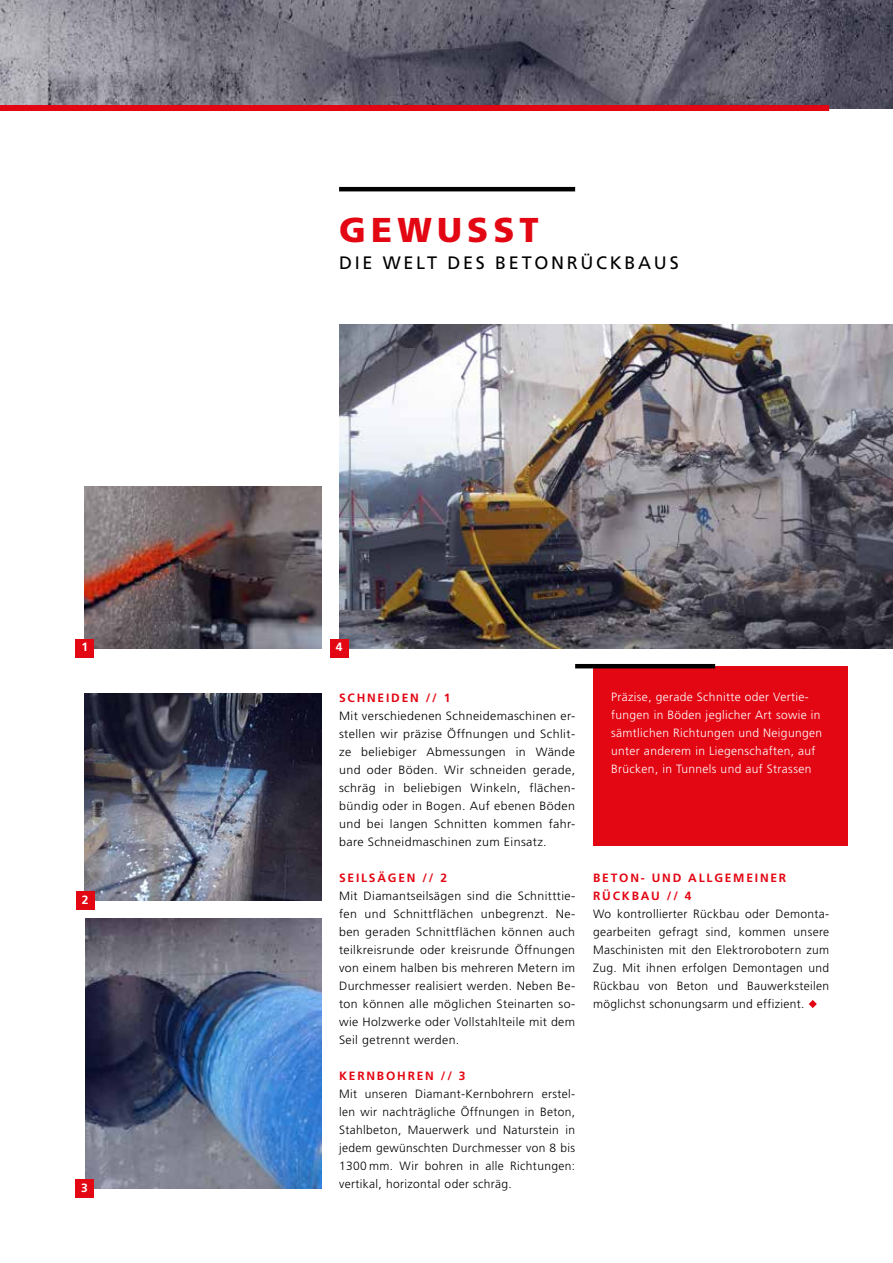
<style>
.page{position:relative;width:893px;height:1263px;background:#fff}
.page>*{position:absolute;margin:0;border:0;box-sizing:border-box;transform-origin:0 0}
.t1{font:900 34.5px "Frutiger LT Std";letter-spacing:.15em;color:#e30613}
.t2{font:18px "Frutiger LT Std";letter-spacing:.15em;color:#000}
.t3{font:300 12px/18px "Frutiger LT Std";letter-spacing:.03em;color:#000;text-align:justify}
.t4{font:300 12px/18px "Frutiger LT Std";letter-spacing:.03em;color:#000;text-align:justify;scale:1.04 1}
.t5{font:300 12px/18px "Frutiger LT Std";letter-spacing:.03em;color:#fff}
.t6{font:700 12px/18px "Frutiger LT Std";letter-spacing:.15em;color:#e30613}
.t7{font:700 12px "Frutiger LT Std";color:#fff}
</style>
<div class="page">
<img style="left:0;top:0;width:893px;height:108px">
<div style="left:0;top:105px;width:829px;height:6px;background:#e30613"></div>
<img style="left:85px;top:486px;width:236px;height:162px">
<img style="left:339px;top:324px;width:554px;height:324px">
<img style="left:85px;top:918px;width:236px;height:270px">
<img style="left:85px;top:693px;width:236px;height:207px">
<svg style="left:809px;top:1000px;width:8px;height:8px"></svg>
<hr style="left:339px;top:187px;width:236px;height:4px;background:#000">
<div style="left:76px;top:639px;width:18px;height:18px;background:#e30613"></div>
<div style="left:76px;top:891px;width:18px;height:18px;background:#e30613"></div>
<div style="left:76px;top:1179px;width:18px;height:18px;background:#e30613"></div>
<div style="left:330px;top:639px;width:18px;height:18px;background:#e30613"></div>
<div style="left:593px;top:666px;width:254px;height:180px;background:#e30613"></div>
<hr style="left:575px;top:664px;width:140px;height:4px;background:#000">
<p class="t7" style="left:82px;top:640px;width:8px">1</p>
<p class="t7" style="left:82px;top:892px;width:8px">2</p>
<p class="t7" style="left:81px;top:1180px;width:8px">3</p>
<h1 class="t1" style="left:339px;top:209px;width:201px">GEWUSST</h1>
<h2 class="t2" style="left:339px;top:252px;width:341px">DIE WELT DES BETONRÜCKBAUS</h2>
<p class="t7" style="left:336px;top:640px;width:8px">4</p>
<p class="t6" style="left:339px;top:689px;width:113px">SCHNEIDEN // 1</p>
<p class="t4" style="left:339px;top:707px;width:228px">Mit verschiedenen Schneidemaschinen er&shy;stellen wir präzise Öffnungen und Schlit&shy;ze beliebiger Abmessungen in Wände und oder Böden. Wir schneiden gerade, schräg in beliebigen Winkeln, flächen&shy;bündig oder in Bogen. Auf ebenen Böden und bei langen Schnitten kommen fahr&shy;bare Schneidmaschinen zum Einsatz.</p>
<p class="t6" style="left:339px;top:869px;width:110px">SEILSÄGEN // 2</p>
<p class="t3" style="left:339px;top:887px;width:238px">Mit Diamantseilsägen sind die Schnitttie&shy;fen und Schnittflächen unbegrenzt. Ne&shy;ben geraden Schnittflächen können auch teilkreisrunde oder kreisrunde Öffnungen von einem halben bis mehreren Metern im Durchmesser realisiert werden. Neben Be&shy;ton können alle möglichen Steinarten so&shy;wie Holzwerke oder Vollstahlteile mit dem Seil getrennt werden.</p>
<p class="t6" style="left:339px;top:1067px;width:128px">KERNBOHREN // 3</p>
<p class="t3" style="left:339px;top:1085px;width:238px">Mit unseren Diamant-Kernbohrern erstel&shy;len wir nachträgliche Öffnungen in Beton, Stahlbeton, Mauerwerk und Naturstein in jedem gewünschten Durchmesser von 8 bis 1300 mm. Wir bohren in alle Richtungen: vertikal, horizontal oder schräg.</p>
<p class="t5" style="left:611px;top:687px;width:212px">Präzise, gerade Schnitte oder Vertie&shy;fungen in Böden jeglicher Art sowie in sämtlichen Richtungen und Neigungen unter anderem in Liegenschaften, auf Brücken, in Tunnels und auf Strassen</p>
<p class="t6" style="left:593px;top:869px;width:195px">BETON- UND ALLGEMEINER<br>RÜCKBAU // 4</p>
<p class="t3" style="left:593px;top:905px;width:238px">Wo kontrollierter Rückbau oder Demonta&shy;gearbeiten gefragt sind, kommen unsere Maschinisten mit den Elektrorobotern zum Zug. Mit ihnen erfolgen Demontagen und Rückbau von Beton und Bauwerksteilen möglichst schonungsarm und effizient.</p>
</div>
